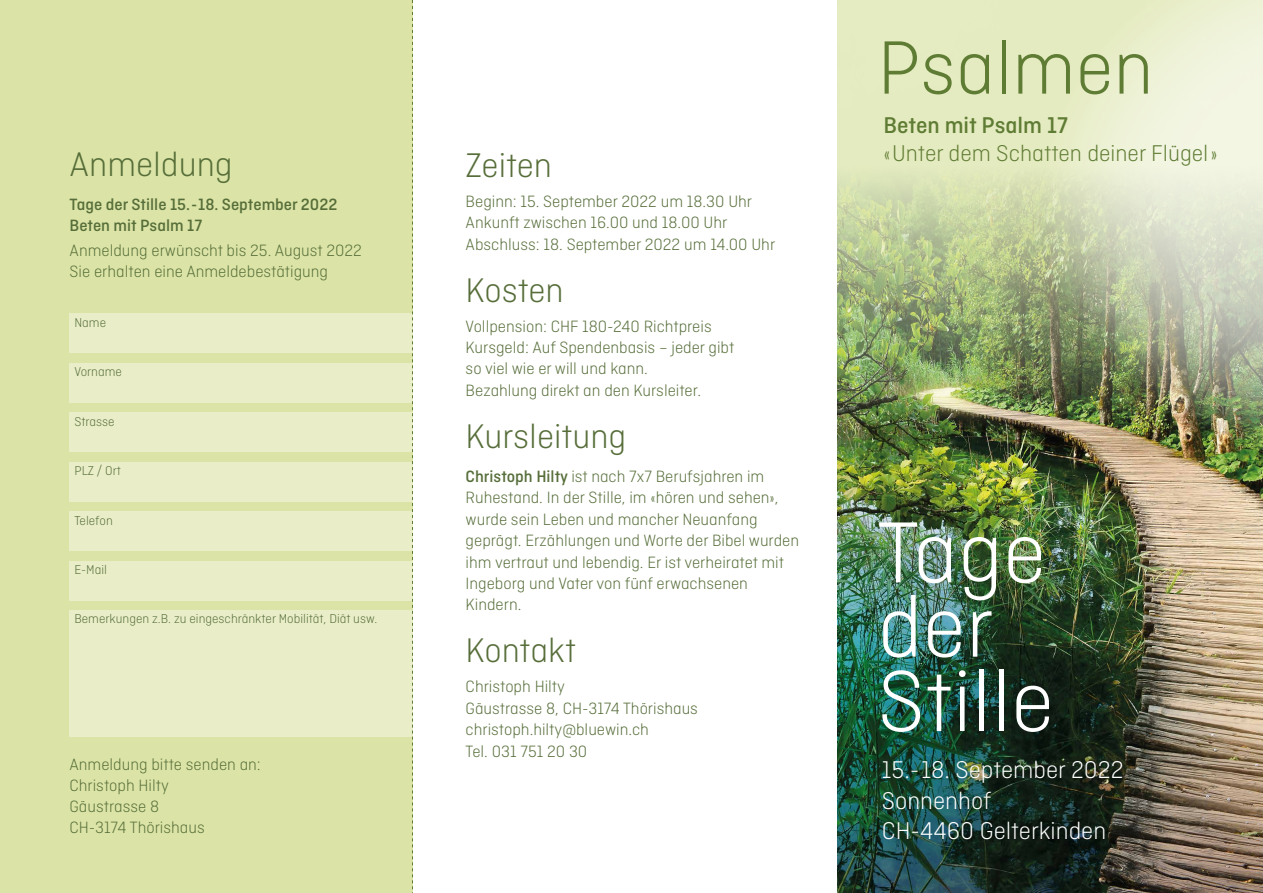
<style>
.page{position:relative;width:1263px;height:893px;background:#fff}
.page>*{position:absolute;margin:0;border:0;box-sizing:border-box;transform-origin:0 0}
.t1{font:300 91.2px "Ciutadella";color:#fff}
.t2{font:300 79.5px "Ciutadella";color:#5f7c34}
.t3{font:300 36px "Ciutadella";color:#576e3a}
.t4{font:300 25.5px/30.6px "Ciutadella";color:#fff}
.t5{font:300 24px "Ciutadella";color:#5f7c34}
.t6{font:500 24px "Ciutadella";color:#5f7c34}
.t7{font:300 17.25px/21.5px "Ciutadella";color:#576e3a}
.t8{font:500 17.25px/21px "Ciutadella";color:#576e3a}
.t9{font:300 13.5px "Ciutadella";color:#576e3a}
.s1{font-weight:500}
</style>
<div class="page">
<img style="left:838px;top:0;width:425px;height:893px">
<div style="left:0;top:0;width:412px;height:893px;background:#dbe4a6"></div>
<div style="left:70px;top:314px;width:352px;height:39px;background:#e9eec9"></div>
<div style="left:70px;top:364px;width:352px;height:39px;background:#e9eec9"></div>
<div style="left:70px;top:413px;width:352px;height:39px;background:#e9eec9"></div>
<div style="left:70px;top:462px;width:352px;height:39px;background:#e9eec9"></div>
<div style="left:70px;top:512px;width:352px;height:39px;background:#e9eec9"></div>
<div style="left:70px;top:561px;width:352px;height:39px;background:#e9eec9"></div>
<div style="left:70px;top:610px;width:352px;height:127px;background:#e9eec9"></div>
<svg style="left:412px;top:0;width:1px;height:893px"></svg>
<img style="left:1040px;top:0;width:223px;height:471px">
<h3 class="t3" style="left:70px;top:145px;width:165px">Anmeldung</h3>
<p class="t8" style="left:70px;top:194px;width:269px">Tage der Stille 15.-18. September 2022<br>Beten mit Psalm 17</p>
<p class="t7" style="left:70px;top:240px;width:294px;line-height:21px">Anmeldung erwünscht bis 25. August 2022<br>Sie erhalten eine Anmeldebestätigung</p>
<p class="t9" style="left:74px;top:315px;width:33px">Name</p>
<p class="t9" style="left:74px;top:365px;width:49px">Vorname</p>
<p class="t9" style="left:74px;top:414px;width:42px">Strasse</p>
<p class="t9" style="left:74px;top:464px;width:48px">PLZ / Ort</p>
<p class="t9" style="left:74px;top:513px;width:40px">Telefon</p>
<p class="t9" style="left:74px;top:563px;width:34px">E-Mail</p>
<p class="t9" style="left:74px;top:611px;width:304px">Bemerkungen z.B. zu eingeschränkter Mobilität, Diät usw.</p>
<p class="t7" style="left:69px;top:754px;width:193px;line-height:21px">Anmeldung bitte senden an:<br>Christoph Hilty<br>Gäustrasse 8<br>CH-3174 Thörishaus</p>
<h3 class="t3" style="left:466px;top:146px;width:88px">Zeiten</h3>
<p class="t7" style="left:466px;top:191px;width:311px">Beginn: 15. September 2022 um 18.30 Uhr<br>Ankunft zwischen 16.00 und 18.00 Uhr<br>Abschluss: 18. September 2022 um 14.00 Uhr</p>
<h3 class="t3" style="left:466px;top:270px;width:100px">Kosten</h3>
<p class="t7" style="left:466px;top:315px;width:270px">Vollpension: CHF 180-240 Richtpreis Kursgeld: Auf Spendenbasis – jeder gibt so viel wie er will und kann.<br>Bezahlung direkt an den Kursleiter.</p>
<h3 class="t3" style="left:466px;top:416px;width:162px">Kursleitung</h3>
<p class="t7" style="left:466px;top:465px;width:335px"><span class="s1">Christoph Hilty</span> ist nach 7x7 Berufsjahren im Ruhestand. In der Stille, im «hören und sehen», wurde sein Leben und mancher Neuanfang geprägt. Erzählungen und Worte der Bibel wurden ihm vertraut und lebendig. Er ist verheiratet mit Ingeborg und Vater von fünf erwachsenen Kindern.</p>
<h3 class="t3" style="left:466px;top:631px;width:112px">Kontakt</h3>
<p class="t7" style="left:466px;top:676px;width:234px">Christoph Hilty<br>Gäustrasse 8, CH-3174 Thörishaus christoph.hilty@bluewin.ch<br>Tel. 031 751 20 30</p>
<h2 class="t2" style="left:877px;top:25px;width:277px">Psalmen</h2>
<h3 class="t6" style="left:883px;top:112px;width:186px">Beten mit Psalm 17</h3>
<h3 class="t5" style="left:883px;top:141px;width:336px">«Unter dem Schatten deiner Flügel»</h3>
<h1 class="t1" style="left:878px;top:504px;width:170px">Tage</h1>
<h1 class="t1" style="left:878px;top:578px;width:117px">der</h1>
<h1 class="t1" style="left:878px;top:652px;width:178px">Stille</h1>
<h3 class="t4" style="left:882px;top:754px;width:243px">15.-18. September 2022<br>Sonnenhof<br>CH-4460 Gelterkinden</h3>
</div>
